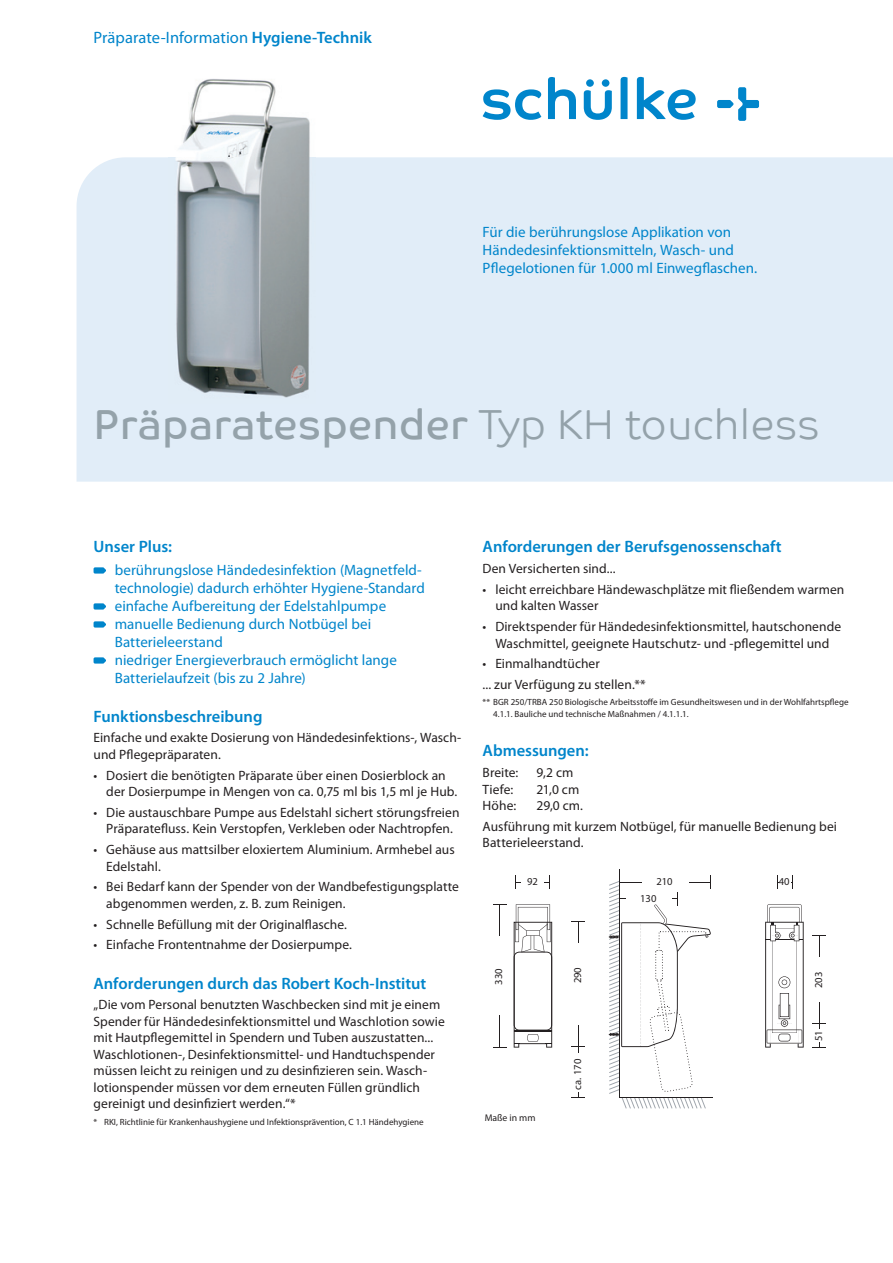
<style>
.page{position:relative;width:893px;height:1263px;background:#fff}
.page>*{position:absolute;margin:0;border:0;box-sizing:border-box;transform-origin:0 0}
.t1{font:42px "Co Text";color:#94a2aa}
.t2{font:600 16.5px "Myriad Pro";color:#0085cb}
.t3{font:16.5px "Myriad Pro";letter-spacing:.005em;color:#0085cb}
.t4{font:15px/18px "Myriad Pro";color:#0085cb}
.t5{font:600 14.25px "Myriad Pro";color:#231f20}
.t6{font:13.5px/16.5px "Myriad Pro";letter-spacing:.005em;color:#231f20}
.t7{font:10.65px/16.5px "Myriad Pro";color:#231f20}
.t8{font:9.75px "Myriad Pro";color:#231f20}
.t9{font:9px/12px "Myriad Pro";color:#231f20}
.s1{font-weight:600}
.s2{font-family:"Co Text Lt"}
</style>
<div class="page">
<div style="left:77px;top:157px;width:816px;height:325px;background:#e1edf8"></div>
<svg style="left:94px;top:567px;width:12px;height:7px"></svg>
<svg style="left:94px;top:603px;width:12px;height:7px"></svg>
<svg style="left:94px;top:621px;width:12px;height:7px"></svg>
<svg style="left:94px;top:657px;width:12px;height:7px"></svg>
<svg style="left:584px;top:79px;width:28px;height:41px"></svg>
<svg style="left:483px;top:89px;width:58px;height:31px"></svg>
<svg style="left:548px;top:77px;width:28px;height:42px"></svg>
<svg style="left:621px;top:77px;width:6px;height:42px"></svg>
<svg style="left:637px;top:77px;width:59px;height:43px"></svg>
<svg style="left:717px;top:87px;width:42px;height:34px"></svg>
<img style="left:169px;top:79px;width:147px;height:325px">
<svg style="left:493px;top:869px;width:333px;height:240px"></svg>
<p class="t3" style="left:94px;top:27px;width:280px">Präparate-Information <span class="s1">Hygiene-Technik</span></p>
<p class="t4" style="left:483px;top:223px;width:276px">Für die berührungslose Applikation von<br>Händedesinfektionsmitteln, Wasch- und<br>Pflegelotionen für 1.000 ml Einwegflaschen.</p>
<h1 class="t1" style="left:94px;top:400px;width:728px">Präparatespender <span class="s2">Typ KH touchless</span></h1>
<p class="t2" style="left:94px;top:536px;width:80px">Unser Plus:</p>
<p class="t4" style="left:115px;top:560px;width:311px">berührungslose Händedesinfektion (Magnetfeld&shy;technologie) dadurch erhöhter Hygiene-Standard einfache Aufbereitung der Edelstahlpumpe manuelle Bedienung durch Notbügel bei Batterieleerstand<br>niedriger Energieverbrauch ermöglicht lange Batterielaufzeit (bis zu 2 Jahre)</p>
<p class="t2" style="left:94px;top:706px;width:170px">Funktionsbeschreibung</p>
<p class="t6" style="left:94px;top:729px;width:369px">Einfache und exakte Dosierung von Händedesinfektions-, Wasch&shy;und Pflegepräparaten.</p>
<p class="t6" style="left:106px;top:767px;width:352px;text-indent:-13px">• Dosiert die benötigten Präparate über einen Dosierblock an der Dosierpumpe in Mengen von ca. 0,75 ml bis 1,5 ml je Hub.</p>
<p class="t6" style="left:94px;top:804px;width:367px;text-align:center">• Die austauschbare Pumpe aus Edelstahl sichert störungsfreien<br>Präparatefluss. Kein Verstopfen, Verkleben oder Nachtropfen.</p>
<p class="t6" style="left:106px;top:841px;width:350px;text-indent:-13px">• Gehäuse aus mattsilber eloxiertem Aluminium. Armhebel aus<br>Edelstahl.</p>
<p class="t6" style="left:106px;top:878px;width:354px;text-indent:-13px">• Bei Bedarf kann der Spender von der Wandbefestigungsplatte abgenommen werden, z. B. zum Reinigen.</p>
<p class="t6" style="left:94px;top:916px;width:255px">• Schnelle Befüllung mit der Originalflasche.</p>
<p class="t6" style="left:94px;top:936px;width:260px">• Einfache Frontentnahme der Dosierpumpe.</p>
<p class="t2" style="left:94px;top:972px;width:334px">Anforderungen durch das Robert Koch-Institut</p>
<p class="t6" style="left:94px;top:996px;width:353px">„Die vom Personal benutzten Waschbecken sind mit je einem Spender für Händedesinfektionsmittel und Waschlotion sowie mit Hautpflegemittel in Spendern und Tuben auszustatten...<br>Waschlotionen-, Desinfektionsmittel- und Handtuchspender müssen leicht zu reinigen und zu desinfizieren sein. Wasch&shy;lotionspender müssen vor dem erneuten Füllen gründlich gereinigt und desinfiziert werden.“*</p>
<p class="t9" style="left:94px;top:1115px;width:332px">* RKI, Richtlinie für Krankenhaushygiene und Infektionsprävention, C 1.1 Händehygiene</p>
<p class="t2" style="left:483px;top:536px;width:300px">Anforderungen der Berufsgenossenschaft</p>
<p class="t6" style="left:483px;top:560px;width:134px">Den Versicherten sind...</p>
<p class="t6" style="left:495px;top:581px;width:351px;text-indent:-13px">• leicht erreichbare Händewaschplätze mit fließendem warmen und kalten Wasser</p>
<p class="t6" style="left:483px;top:618px;width:360px;text-align:center">• Direktspender für Händedesinfektionsmittel, hautschonende<br>Waschmittel, geeignete Hautschutz- und -pflegemittel und</p>
<p class="t6" style="left:483px;top:653px;width:165px;line-height:20.7px">• Einmalhandtücher<br>... zur Verfügung zu stellen.**</p>
<p class="t9" style="left:493px;top:696px;width:357px;text-indent:-11px">** BGR 250/TRBA 250 Biologische Arbeitsstoffe im Gesundheitswesen und in der Wohlfahrtspflege<br>4.1.1. Bauliche und technische Maßnahmen / 4.1.1.1.</p>
<p class="t2" style="left:483px;top:740px;width:107px">Abmessungen:</p>
<p class="t6" style="left:483px;top:764px;width:37px">Breite:</p>
<p class="t6" style="left:537px;top:764px;width:38px">9,2 cm</p>
<p class="t6" style="left:483px;top:781px;width:32px">Tiefe:</p>
<p class="t6" style="left:537px;top:781px;width:44px">21,0 cm</p>
<p class="t6" style="left:483px;top:797px;width:35px">Höhe:</p>
<p class="t6" style="left:483px;top:795px;width:356px;line-height:20.7px;text-indent:54px">29,0 cm.<br>Ausführung mit kurzem Notbügel, für manuelle Bedienung bei</p>
<p class="t6" style="left:483px;top:834px;width:102px">Batterieleerstand.</p>
<p class="t5" style="left:486px;top:837px;width:190px">ingo-man plus IMP T Touchless</p>
<p class="t7" style="left:527px;top:873px;width:12px">92</p>
<p class="t7" style="left:640px;top:873px;width:34px;text-indent:16px">210<br>130</p>
<p class="t7" style="left:779px;top:873px;width:12px">40</p>
<p class="t7" style="left:490px;top:985px;width:18px;rotate:-90deg">330</p>
<p class="t7" style="left:569px;top:983px;width:18px;rotate:-90deg">290</p>
<p class="t8" style="left:485px;top:1112px;width:52px">Maße in mm</p>
<p class="t7" style="left:569px;top:1089px;width:32px;rotate:-90deg">ca. 170</p>
<p class="t7" style="left:810px;top:988px;width:18px;rotate:-90deg">203</p>
<p class="t7" style="left:810px;top:1041px;width:12px;rotate:-90deg">51</p>
</div>
